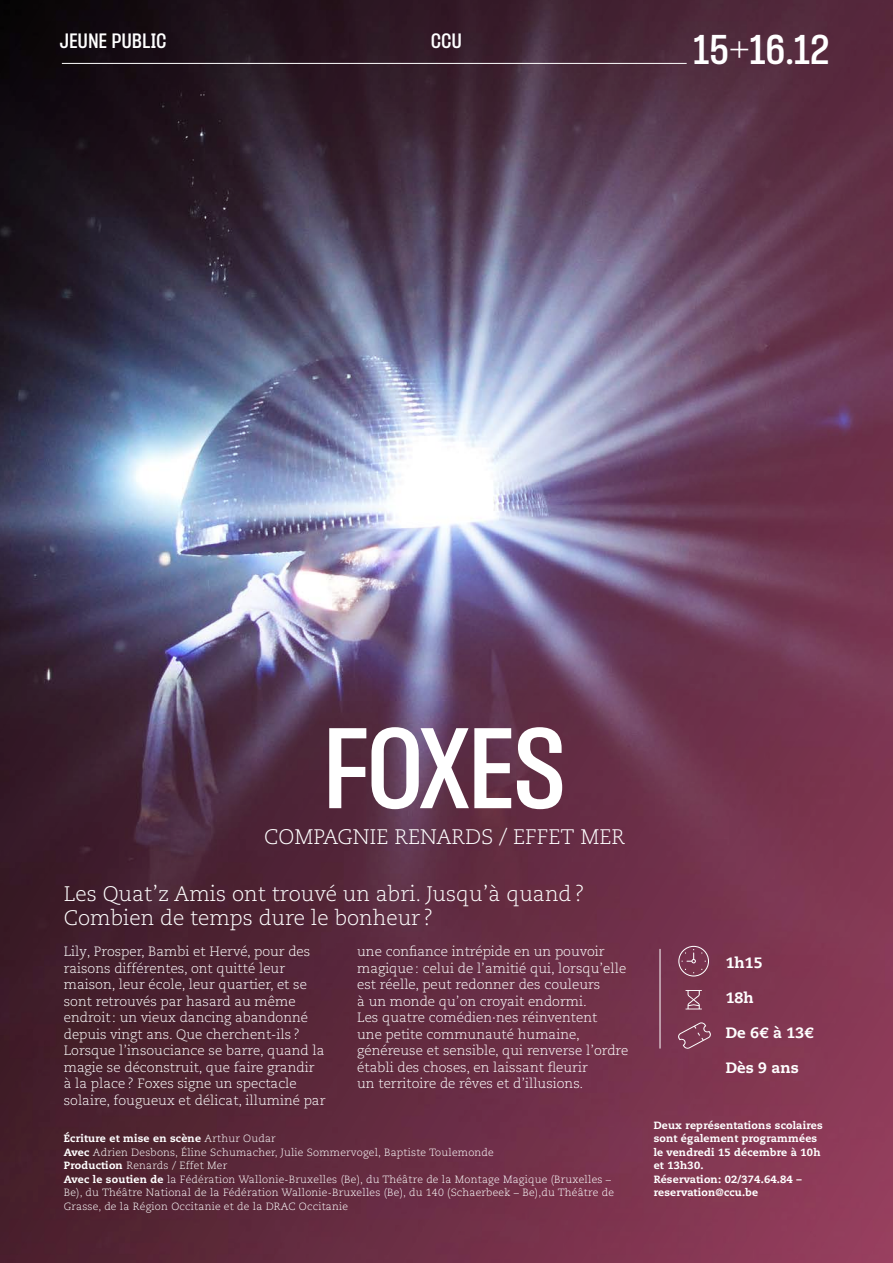
<style>
.page{position:relative;width:893px;height:1263px;background:#fff}
.page>*{position:absolute;margin:0;border:0;box-sizing:border-box;transform-origin:0 0}
.t1{font:600 condensed 99px "PP Formula";letter-spacing:-.005em;color:#fff}
.t2{font:600 condensed 36px "PP Formula";color:#fff}
.t3{font:300 21px/24px "Caecilia LT Pro 45";color:#fff}
.t4{font:600 condensed 18px "PP Formula";letter-spacing:.025em;color:#fff}
.t5{font:800 15px "Caecilia LT Pro 85";color:#fff}
.t6{font:300 13.5px/16.5px "Caecilia LT Pro 45";color:#fff}
.t7{font:300 10.5px/13.5px "Caecilia LT Pro 45";letter-spacing:.02em;color:#fff}
.t8{font:800 10.5px/13.5px "Caecilia LT Pro 85";letter-spacing:.02em;color:#fff}
.s1{font-family:"Caecilia LT Pro 45";font-weight:300}
.s2{font-family:"Caecilia LT Pro 85";font-weight:800}
</style>
<div class="page">
<img style="left:0;top:0;width:893px;height:1263px">
<hr style="left:62px;top:63px;width:625px;height:1px;background:#fff">
<svg style="left:678px;top:946px;width:31px;height:30px"></svg>
<svg style="left:685px;top:990px;width:17px;height:19px"></svg>
<svg style="left:677px;top:1022px;width:34px;height:27px"></svg>
<hr style="left:660px;top:949px;width:1px;height:99px;background:#fff">
<h3 class="t4" style="left:60px;top:30px;width:108px">JEUNE PUBLIC</h3>
<h3 class="t4" style="left:428px;top:30px;width:32px">CCU</h3>
<h3 class="t4" style="left:431px;top:30px;width:32px">CCU</h3>
<h2 class="t2" style="left:693px;top:27px;width:137px">15+16.12</h2>
<h1 class="t1" style="left:324px;top:708px;width:242px">FOXES</h1>
<h3 class="t3" style="left:264px;top:824px;width:362px">COMPAGNIE RENARDS / EFFET MER</h3>
<h3 class="t3" style="left:64px;top:881px;width:522px">Les Quat’z Amis ont trouvé un abri. Jusqu’à quand?<br>Combien de temps dure le bonheur ?</h3>
<p class="t6" style="left:64px;top:943px;width:263px">Lily, Prosper, Bambi et Hervé, pour des raisons différentes, ont quitté leur maison, leur école, leur quartier, et se sont retrouvés par hasard au même endroit: un vieux dancing abandonné depuis vingt ans. Que cherchent-ils ?<br>Lorsque l’insouciance se barre, quand la magie se déconstruit, que faire grandir à la place? Foxes signe un spectacle solaire, fougueux et délicat, illuminé par</p>
<p class="t6" style="left:357px;top:943px;width:273px">une confiance intrépide en un pouvoir magique: celui de l’amitié qui, lorsqu’elle est réelle, peut redonner des couleurs<br>à un monde qu’on croyait endormi.<br>Les quatre comédien·nes réinventent<br>une petite communauté humaine, généreuse et sensible, qui renverse l’ordre établi des choses, en laissant fleurir<br>un territoire de rêves et d’illusions.</p>
<p class="t8" style="left:64px;top:1131px;width:213px">Écriture et mise en scène <span class="s1">Arthur Oudar</span></p>
<p class="t7" style="left:64px;top:1145px;width:552px"><span class="s2">Avec</span> Adrien Desbons, Éline Schumacher, Julie Sommervogel, Baptiste Toulemonde<br><span class="s2">Production</span> Renards / Effet Mer<br><span class="s2">Avec le soutien de</span> la Fédération Wallonie-Bruxelles (Be), du Théâtre de la Montage Magique (Bruxelles – Be), du Théâtre National de la Fédération Wallonie-Bruxelles (Be), du 140 (Schaerbeek – Be),du Théâtre de Grasse, de la Région Occitanie et de la DRAC Occitanie</p>
<p class="t5" style="left:726px;top:953px;width:38px">1h15</p>
<p class="t5" style="left:726px;top:988px;width:30px">18h</p>
<p class="t5" style="left:726px;top:1023px;width:90px">De 6€ à 13€</p>
<p class="t5" style="left:726px;top:1058px;width:75px">Dès 9 ans</p>
<p class="t8" style="left:654px;top:1118px;width:171px">Deux représentations scolaires sont également programmées le vendredi 15 décembre à 10h et 13h30.<br>Réservation: 02/374.64.84 – reservation@ccu.be</p>
</div>
